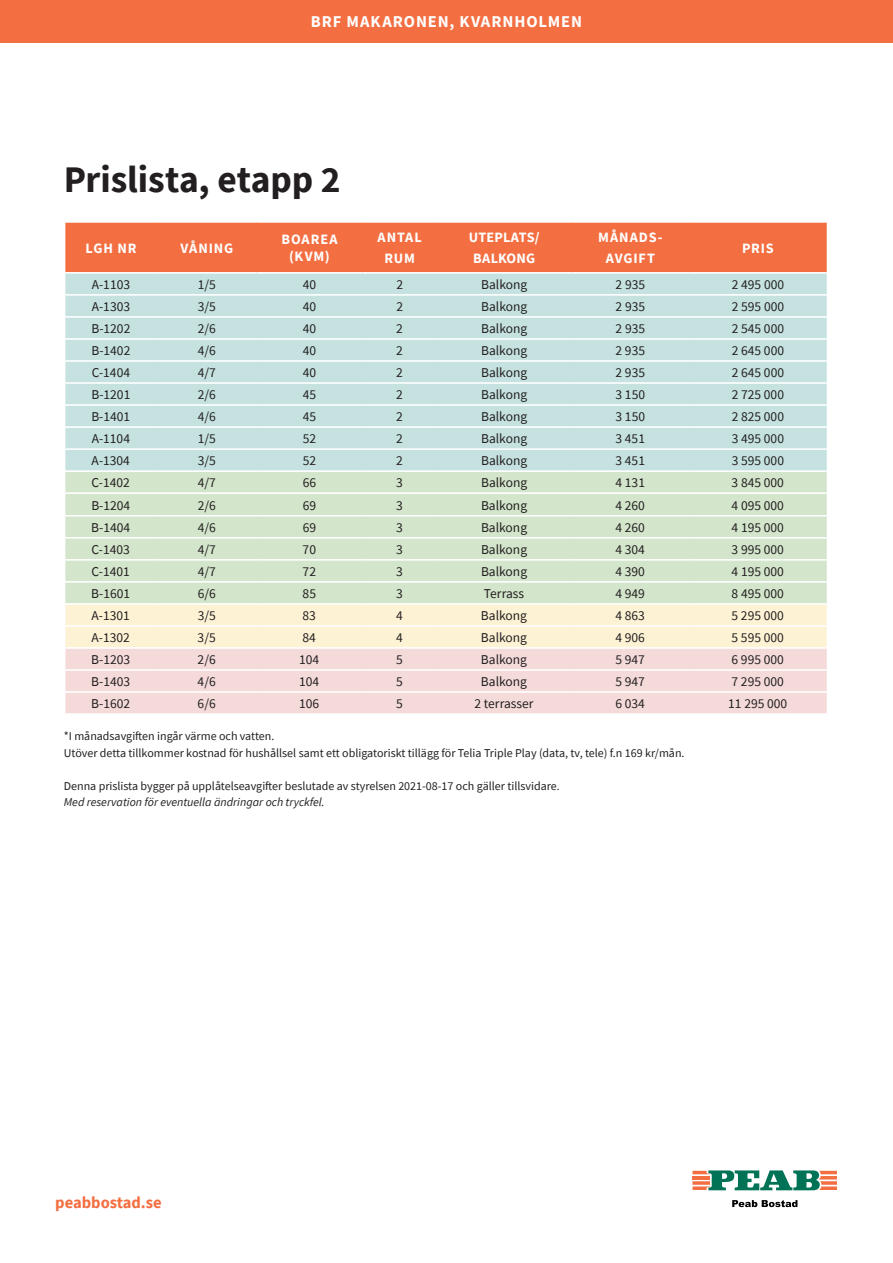
<style>
.page{position:relative;width:893px;height:1263px;background:#fff}
.page>*{position:absolute;margin:0;border:0;box-sizing:border-box;transform-origin:0 0}
.t1{font:700 37.5px "Source Sans Pro";letter-spacing:-.005em;color:#231f20}
.t2{font:700 16.5px "Source Sans Pro";letter-spacing:.055em;color:#fff}
.t3{font:700 16.5px "Source Sans Pro";color:#f36f42}
.t4{font:700 14.25px/20.5px "Source Sans Pro";letter-spacing:.055em;color:#fff;text-align:center}
.t5{font:700 14.25px/20.5px "Source Sans Pro";letter-spacing:.01em;color:#fff;text-align:center}
.t6{font:13.5px "Source Sans Pro";color:#231f20}
.t7{font:12px/16.5px "Source Sans Pro";color:#231f20}
.t8{font:italic 12px "Source Sans Pro";color:#231f20}
</style>
<div class="page">
<svg style="left:65px;top:223px;width:762px;height:490px;background:#dbd9cb"></svg>
<hr style="left:157px;top:691px;width:100px;height:2px;background:#fff">
<hr style="left:257px;top:691px;width:105px;height:2px;background:#fff">
<hr style="left:362px;top:691px;width:75px;height:2px;background:#fff">
<hr style="left:437px;top:691px;width:135px;height:2px;background:#fff">
<hr style="left:572px;top:691px;width:117px;height:2px;background:#fff">
<hr style="left:689px;top:691px;width:138px;height:2px;background:#fff">
<svg style="left:732px;top:1200px;width:65px;height:7px"></svg>
<svg style="left:692px;top:1170px;width:145px;height:20px"></svg>
<div style="left:0;top:0;width:893px;height:42px;background:#f36f42"></div>
<p class="t2" style="left:311px;top:11px;width:273px">BRF MAKARONEN, KVARNHOLMEN</p>
<h1 class="t1" style="left:64px;top:154px;width:278px">Prislista, etapp 2</h1>
<p class="t4" style="left:85px;top:237px;width:52px">LGH NR</p>
<p class="t4" style="left:181px;top:237px;width:54px">VÅNING</p>
<p class="t4" style="left:282px;top:230px;width:57px;line-height:17.4px">BOAREA (KVM)</p>
<p class="t4" style="left:378px;top:227px;width:46px">ANTAL<br>RUM</p>
<p class="t5" style="left:469px;top:227px;width:72px">UTEPLATS/<br>BALKONG</p>
<p class="t4" style="left:598px;top:227px;width:66px">MÅNADS-<br>AVGIFT</p>
<p class="t4" style="left:742px;top:237px;width:33px">PRIS</p>
<p class="t6" style="left:92px;top:276px;width:40px">A-1103</p>
<p class="t6" style="left:198px;top:276px;width:20px">1/5</p>
<p class="t6" style="left:303px;top:276px;width:15px">40</p>
<p class="t6" style="left:396px;top:276px;width:8px">2</p>
<p class="t6" style="left:481px;top:276px;width:48px">Balkong</p>
<p class="t6" style="left:616px;top:276px;width:31px">2 935</p>
<p class="t6" style="left:732px;top:276px;width:54px">2 495 000</p>
<p class="t6" style="left:92px;top:298px;width:40px">A-1303</p>
<p class="t6" style="left:198px;top:298px;width:20px">3/5</p>
<p class="t6" style="left:303px;top:298px;width:15px">40</p>
<p class="t6" style="left:396px;top:298px;width:8px">2</p>
<p class="t6" style="left:481px;top:298px;width:48px">Balkong</p>
<p class="t6" style="left:616px;top:298px;width:31px">2 935</p>
<p class="t6" style="left:732px;top:298px;width:54px">2 595 000</p>
<p class="t6" style="left:91px;top:320px;width:40px">B-1202</p>
<p class="t6" style="left:198px;top:320px;width:20px">2/6</p>
<p class="t6" style="left:303px;top:320px;width:15px">40</p>
<p class="t6" style="left:396px;top:320px;width:8px">2</p>
<p class="t6" style="left:481px;top:320px;width:48px">Balkong</p>
<p class="t6" style="left:616px;top:320px;width:31px">2 935</p>
<p class="t6" style="left:732px;top:320px;width:54px">2 545 000</p>
<p class="t6" style="left:91px;top:342px;width:40px">B-1402</p>
<p class="t6" style="left:198px;top:342px;width:20px">4/6</p>
<p class="t6" style="left:303px;top:342px;width:15px">40</p>
<p class="t6" style="left:396px;top:342px;width:8px">2</p>
<p class="t6" style="left:481px;top:342px;width:48px">Balkong</p>
<p class="t6" style="left:616px;top:342px;width:31px">2 935</p>
<p class="t6" style="left:732px;top:342px;width:54px">2 645 000</p>
<p class="t6" style="left:92px;top:364px;width:40px">C-1404</p>
<p class="t6" style="left:198px;top:364px;width:20px">4/7</p>
<p class="t6" style="left:303px;top:364px;width:15px">40</p>
<p class="t6" style="left:396px;top:364px;width:8px">2</p>
<p class="t6" style="left:481px;top:364px;width:48px">Balkong</p>
<p class="t6" style="left:616px;top:364px;width:31px">2 935</p>
<p class="t6" style="left:732px;top:364px;width:54px">2 645 000</p>
<p class="t6" style="left:91px;top:386px;width:40px">B-1201</p>
<p class="t6" style="left:198px;top:386px;width:20px">2/6</p>
<p class="t6" style="left:303px;top:386px;width:15px">45</p>
<p class="t6" style="left:396px;top:386px;width:8px">2</p>
<p class="t6" style="left:481px;top:386px;width:48px">Balkong</p>
<p class="t6" style="left:616px;top:386px;width:31px">3 150</p>
<p class="t6" style="left:732px;top:386px;width:54px">2 725 000</p>
<p class="t6" style="left:91px;top:408px;width:40px">B-1401</p>
<p class="t6" style="left:198px;top:408px;width:20px">4/6</p>
<p class="t6" style="left:303px;top:408px;width:15px">45</p>
<p class="t6" style="left:396px;top:408px;width:8px">2</p>
<p class="t6" style="left:481px;top:408px;width:48px">Balkong</p>
<p class="t6" style="left:615px;top:408px;width:31px">3 150</p>
<p class="t6" style="left:732px;top:408px;width:54px">2 825 000</p>
<p class="t6" style="left:92px;top:430px;width:40px">A-1104</p>
<p class="t6" style="left:198px;top:430px;width:20px">1/5</p>
<p class="t6" style="left:303px;top:430px;width:15px">52</p>
<p class="t6" style="left:396px;top:430px;width:8px">2</p>
<p class="t6" style="left:481px;top:430px;width:48px">Balkong</p>
<p class="t6" style="left:615px;top:430px;width:31px">3 451</p>
<p class="t6" style="left:732px;top:430px;width:54px">3 495 000</p>
<p class="t6" style="left:92px;top:452px;width:40px">A-1304</p>
<p class="t6" style="left:198px;top:452px;width:20px">3/5</p>
<p class="t6" style="left:303px;top:452px;width:15px">52</p>
<p class="t6" style="left:396px;top:452px;width:8px">2</p>
<p class="t6" style="left:481px;top:452px;width:48px">Balkong</p>
<p class="t6" style="left:615px;top:452px;width:31px">3 451</p>
<p class="t6" style="left:732px;top:452px;width:54px">3 595 000</p>
<p class="t6" style="left:92px;top:474px;width:40px">C-1402</p>
<p class="t6" style="left:198px;top:474px;width:20px">4/7</p>
<p class="t6" style="left:303px;top:474px;width:15px">66</p>
<p class="t6" style="left:396px;top:474px;width:8px">3</p>
<p class="t6" style="left:481px;top:474px;width:48px">Balkong</p>
<p class="t6" style="left:615px;top:474px;width:31px">4 131</p>
<p class="t6" style="left:732px;top:474px;width:54px">3 845 000</p>
<p class="t6" style="left:91px;top:496px;width:40px">B-1204</p>
<p class="t6" style="left:198px;top:496px;width:20px">2/6</p>
<p class="t6" style="left:303px;top:496px;width:15px">69</p>
<p class="t6" style="left:396px;top:496px;width:8px">3</p>
<p class="t6" style="left:481px;top:496px;width:48px">Balkong</p>
<p class="t6" style="left:615px;top:496px;width:31px">4 260</p>
<p class="t6" style="left:732px;top:496px;width:54px">4 095 000</p>
<p class="t6" style="left:91px;top:519px;width:40px">B-1404</p>
<p class="t6" style="left:198px;top:519px;width:20px">4/6</p>
<p class="t6" style="left:303px;top:519px;width:15px">69</p>
<p class="t6" style="left:396px;top:519px;width:8px">3</p>
<p class="t6" style="left:481px;top:519px;width:48px">Balkong</p>
<p class="t6" style="left:615px;top:519px;width:31px">4 260</p>
<p class="t6" style="left:732px;top:519px;width:54px">4 195 000</p>
<p class="t6" style="left:92px;top:541px;width:40px">C-1403</p>
<p class="t6" style="left:198px;top:541px;width:20px">4/7</p>
<p class="t6" style="left:303px;top:541px;width:15px">70</p>
<p class="t6" style="left:396px;top:541px;width:8px">3</p>
<p class="t6" style="left:481px;top:541px;width:48px">Balkong</p>
<p class="t6" style="left:615px;top:541px;width:31px">4 304</p>
<p class="t6" style="left:732px;top:541px;width:54px">3 995 000</p>
<p class="t6" style="left:92px;top:563px;width:40px">C-1401</p>
<p class="t6" style="left:198px;top:563px;width:20px">4/7</p>
<p class="t6" style="left:303px;top:563px;width:15px">72</p>
<p class="t6" style="left:396px;top:563px;width:8px">3</p>
<p class="t6" style="left:481px;top:563px;width:48px">Balkong</p>
<p class="t6" style="left:615px;top:563px;width:31px">4 390</p>
<p class="t6" style="left:732px;top:563px;width:54px">4 195 000</p>
<p class="t6" style="left:91px;top:585px;width:40px">B-1601</p>
<p class="t6" style="left:198px;top:585px;width:20px">6/6</p>
<p class="t6" style="left:303px;top:585px;width:15px">85</p>
<p class="t6" style="left:396px;top:585px;width:8px">3</p>
<p class="t6" style="left:484px;top:585px;width:42px">Terrass</p>
<p class="t6" style="left:615px;top:585px;width:31px">4 949</p>
<p class="t6" style="left:732px;top:585px;width:54px">8 495 000</p>
<p class="t6" style="left:92px;top:607px;width:40px">A-1301</p>
<p class="t6" style="left:198px;top:607px;width:20px">3/5</p>
<p class="t6" style="left:303px;top:607px;width:15px">83</p>
<p class="t6" style="left:396px;top:607px;width:8px">4</p>
<p class="t6" style="left:481px;top:607px;width:48px">Balkong</p>
<p class="t6" style="left:615px;top:607px;width:31px">4 863</p>
<p class="t6" style="left:732px;top:607px;width:54px">5 295 000</p>
<p class="t6" style="left:92px;top:629px;width:40px">A-1302</p>
<p class="t6" style="left:198px;top:629px;width:20px">3/5</p>
<p class="t6" style="left:303px;top:629px;width:15px">84</p>
<p class="t6" style="left:396px;top:629px;width:8px">4</p>
<p class="t6" style="left:481px;top:629px;width:48px">Balkong</p>
<p class="t6" style="left:615px;top:629px;width:31px">4 906</p>
<p class="t6" style="left:731px;top:629px;width:54px">5 595 000</p>
<p class="t6" style="left:91px;top:651px;width:40px">B-1203</p>
<p class="t6" style="left:198px;top:651px;width:20px">2/6</p>
<p class="t6" style="left:299px;top:651px;width:22px">104</p>
<p class="t6" style="left:396px;top:651px;width:8px">5</p>
<p class="t6" style="left:481px;top:651px;width:48px">Balkong</p>
<p class="t6" style="left:615px;top:651px;width:31px">5 947</p>
<p class="t6" style="left:731px;top:651px;width:54px">6 995 000</p>
<p class="t6" style="left:91px;top:673px;width:40px">B-1403</p>
<p class="t6" style="left:198px;top:673px;width:20px">4/6</p>
<p class="t6" style="left:299px;top:673px;width:22px">104</p>
<p class="t6" style="left:396px;top:673px;width:8px">5</p>
<p class="t6" style="left:481px;top:673px;width:48px">Balkong</p>
<p class="t6" style="left:615px;top:673px;width:31px">5 947</p>
<p class="t6" style="left:731px;top:673px;width:54px">7 295 000</p>
<p class="t6" style="left:91px;top:695px;width:40px">B-1602</p>
<p class="t6" style="left:198px;top:695px;width:20px">6/6</p>
<p class="t6" style="left:299px;top:695px;width:22px">106</p>
<p class="t6" style="left:396px;top:695px;width:8px">5</p>
<p class="t6" style="left:474px;top:695px;width:61px">2 terrasser</p>
<p class="t6" style="left:615px;top:695px;width:31px">6 034</p>
<p class="t6" style="left:728px;top:695px;width:61px">11 295 000</p>
<p class="t7" style="left:64px;top:728px;width:622px">*I månadsavgiften ingår värme och vatten.<br>Utöver detta tillkommer kostnad för hushållsel samt ett obligatoriskt tillägg för Telia Triple Play (data, tv, tele) f.n 169 kr/mån.</p>
<p class="t7" style="left:64px;top:778px;width:497px">Denna prislista bygger på upplåtelseavgifter beslutade av styrelsen 2021-08-17 och gäller tillsvidare.</p>
<p class="t8" style="left:64px;top:795px;width:263px">Med reservation för eventuella ändringar och tryckfel.</p>
<p class="t3" style="left:55px;top:1191px;width:108px">peabbostad.se</p>
</div>
